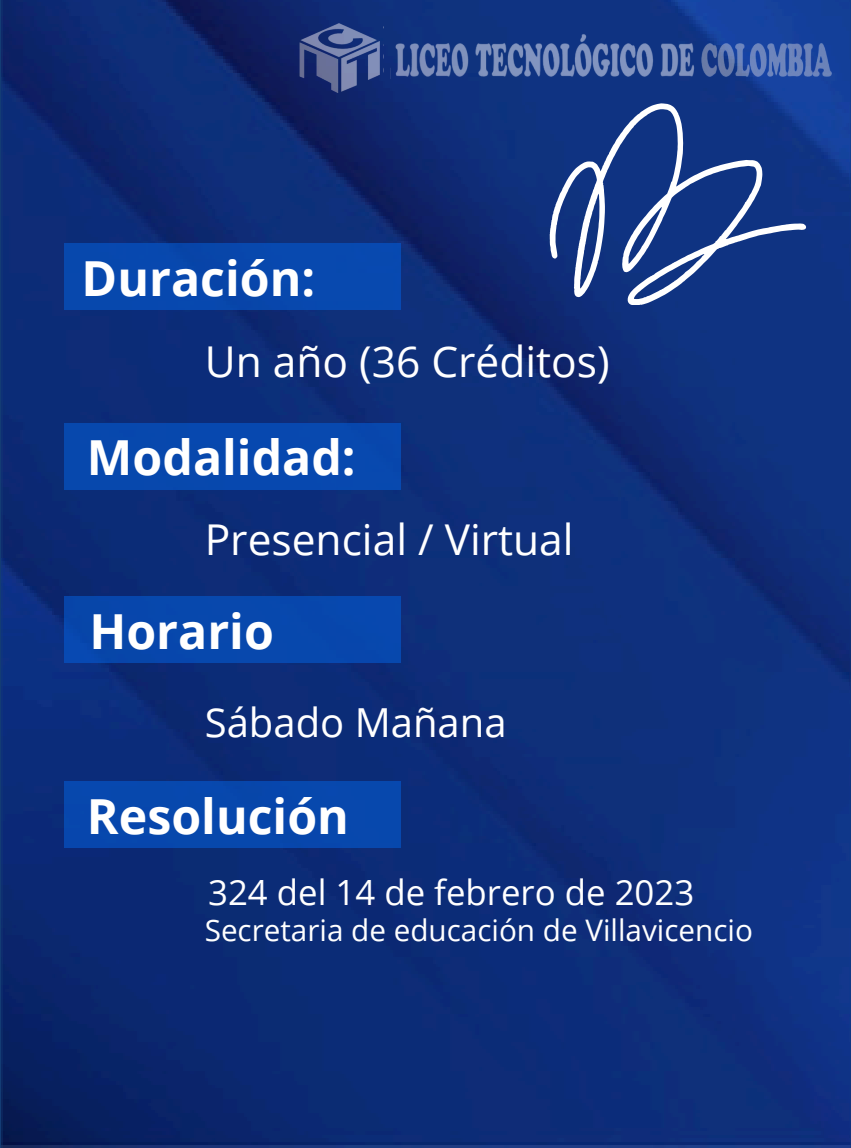
<style>
.page{position:relative;width:851px;height:1148px;background:#fff}
.page>*{position:absolute;margin:0;border:0;box-sizing:border-box;transform-origin:0 0}
.t1{font:700 48.3px "Open Sans";color:#fff}
.t2{font:42.45px "Open Sans";color:#fff}
.t3{font:39.9px "Open Sans";color:#fff}
.t4{font:34.8px "Open Sans";color:#fff}
.t5{font:29.7px "Open Sans";color:#fff}
</style>
<div class="page">
<img style="left:2px;top:0;width:847px;height:1147px">
<div style="left:65px;top:244px;width:335px;height:66px;background:#0848af"></div>
<div style="left:65px;top:423px;width:335px;height:66px;background:#0748ae"></div>
<div style="left:65px;top:781px;width:335px;height:67px;background:#0748ad"></div>
<div style="left:65px;top:597px;width:335px;height:66px;background:#0748ad"></div>
<svg style="left:549px;top:103px;width:257px;height:202px;background:#2f4e92"></svg>
<p class="t1" style="left:82px;top:244px;width:235px">Duración:</p>
<h2 class="t2" style="left:205px;top:331px;width:406px">Un año (36 Créditos)</h2>
<h1 class="t1" style="left:87px;top:423px;width:270px">Modalidad:</h1>
<h1 class="t2" style="left:205px;top:509px;width:370px">Presencial / Virtual</h1>
<h2 class="t1" style="left:89px;top:597px;width:186px">Horario</h2>
<h1 class="t3" style="left:205px;top:694px;width:303px">Sábado Mañana</h1>
<p class="t1" style="left:87px;top:782px;width:263px">Resolución</p>
<h2 class="t4" style="left:208px;top:868px;width:487px">324 del 14 de febrero de 2023</h2>
<h1 class="t5" style="left:205px;top:908px;width:549px">Secretaria de educación de Villavicencio</h1>
</div>
